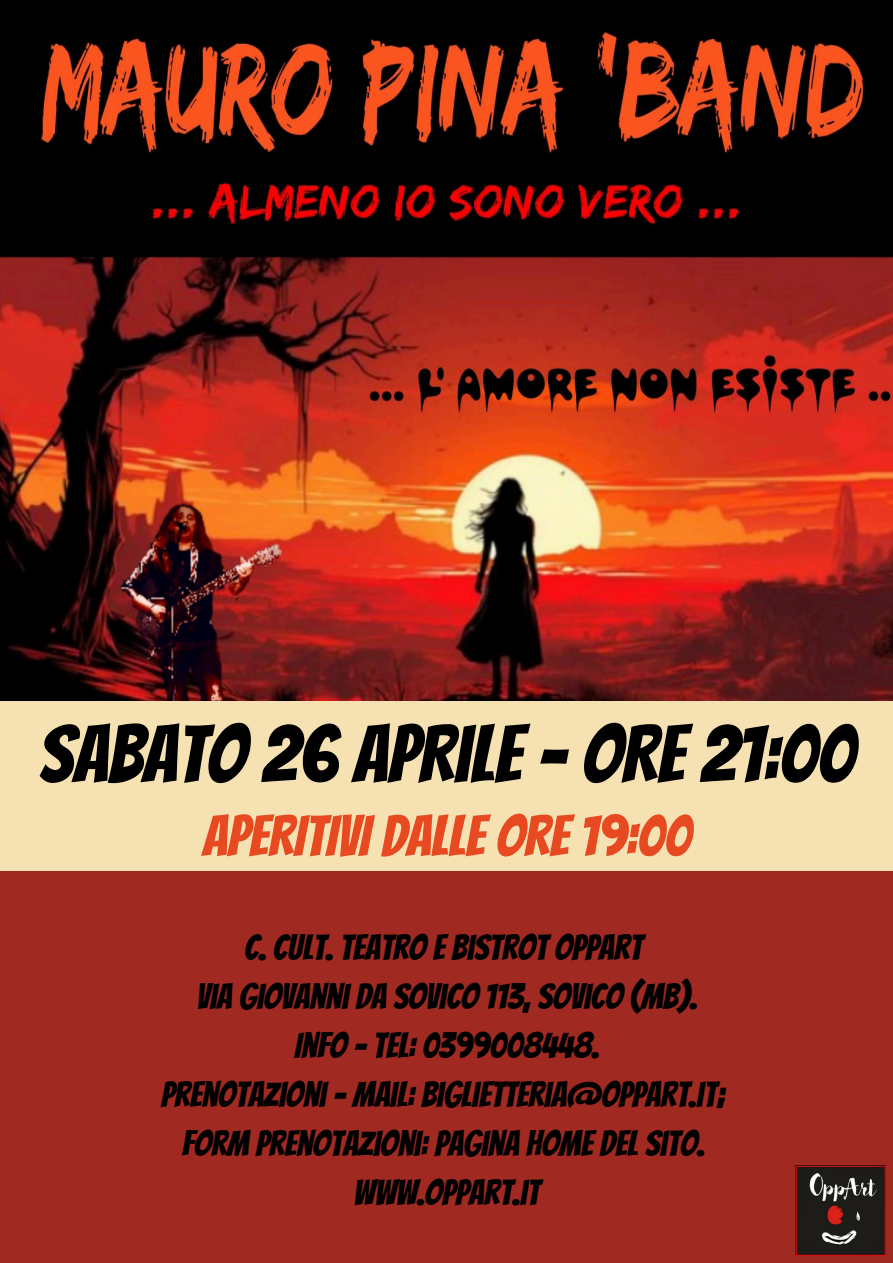
<style>
.page{position:relative;width:893px;height:1263px;background:#a02a22}
.page>*{position:absolute;margin:0;border:0;box-sizing:border-box;transform-origin:0 0}
.t1{font:80.25px "Bangers";color:#000}
.t2{font:57px "Bangers";color:#e74921}
.t3{font:35.25px "Bangers";color:#000}
</style>
<div class="page">
<img style="left:0;top:0;width:893px;height:701px">
<div style="left:0;top:701px;width:893px;height:170px;background:#f5e1b2"></div>
<img style="left:796px;top:1166px;width:89px;height:89px">
<p class="t1" style="left:38px;top:712px;width:817px">SABATO 26 APRILE - ORE 21:00</p>
<h1 class="t2" style="left:202px;top:806px;width:490px">APERITIVI DALLE ORE 19:00</h1>
<h2 class="t3" style="left:244px;top:929px;width:399px">C. CULT. TEATRO E BISTROT OPPART</h2>
<p class="t3" style="left:196px;top:978px;width:502px">VIA GIOVANNI DA SOVICO 113, SOVICO (MB).</p>
<p class="t3" style="left:294px;top:1027px;width:306px">INFO - TEL: 0399008448.</p>
<p class="t3" style="left:161px;top:1075px;width:566px">PRENOTAZIONI - MAIL: BIGLIETTERIA@OPPART.IT;</p>
<p class="t3" style="left:182px;top:1124px;width:524px">FORM PRENOTAZIONI: PAGINA HOME DEL SITO.</p>
<p class="t3" style="left:353px;top:1173px;width:187px">WWW.OPPART.IT</p>
</div>
